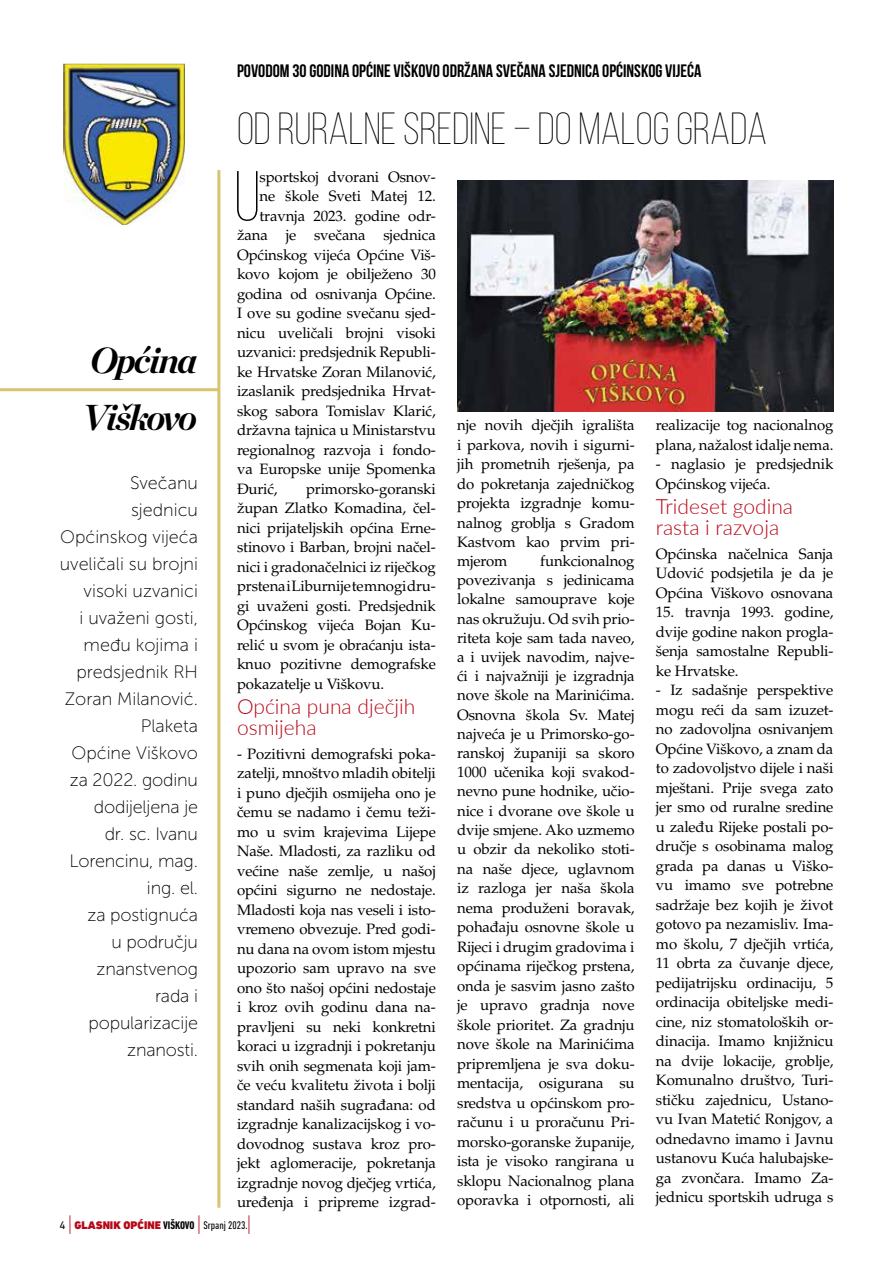
<style>
.page{position:relative;width:893px;height:1263px;background:#fff}
.page>*{position:absolute;margin:0;border:0;box-sizing:border-box;transform-origin:0 0}
.t1{font:300 70.65px "Bebas Neue";color:#000}
.t2{font:300 45px "Bebas Neue";color:#000}
.t3{font:italic 700 36px/57px "Chronicle Display";letter-spacing:-.05em;color:#000}
.t4{font:300 21px/21px "Lato";color:#b80718}
.t5{font:18px/27px "Museo Sans 100";color:#000;text-align:right}
.t6{font:700 18px "Bebas Neue";color:#000}
.t7{font:15px/19.5px "Palatino CE";letter-spacing:-.01em;color:#000;text-align:justify}
.t8{font:900 11.25px "DIN Next LT Pro";color:#b80718}
.s1{font-weight:400;color:#000}
.s2{font-weight:400;font-size:22.5px}
.s3{font-weight:700;font-stretch:condensed;color:#000}
.s4{font-weight:400;font-stretch:condensed;color:#000}
</style>
<div class="page">
<hr style="left:0;top:388px;width:219px;height:3px;background:#d8c36e">
<hr style="left:217px;top:170px;width:3px;height:1038px;background:#d8c36e">
<img style="left:63px;top:64px;width:122px;height:161px">
<img style="left:457px;top:180px;width:376px;height:232px">
<h3 class="t3" style="left:83px;top:329px;width:116px">Općina<br>Viškovo</h3>
<p class="t5" style="left:60px;top:469px;width:140px">Svečanu sjednicu<br>Općinskog vijeća uveličali su brojni visoki uzvanici<br>i uvaženi gosti, među kojima i predsjednik RH<br>Zoran Milanović.<br>Plaketa<br>Općine Viškovo za 2022. godinu dodijeljena je<br>dr. sc. Ivanu<br>Lorencinu, mag. ing. el.<br>za postignuća<br>u području znanstvenog rada i popularizacije znanosti.</p>
<p class="t6" style="left:237px;top:61px;width:466px">POVODOM 30 GODINA OPĆINE VIŠKOVO ODRŽANA SVEČANA SJEDNICA OPĆINSKOG VIJEĆA</p>
<h2 class="t2" style="left:237px;top:105px;width:532px">OD RURALNE SREDINE – DO MALOG GRADA</h2>
<h1 class="t1" style="left:234px;top:159px;width:27px">U</h1>
<p class="t7" style="left:260px;top:167px;width:178px">sportskoj dvorani Osnov-</p>
<p class="t7" style="left:260px;top:186px;width:178px">ne škole Sveti Matej 12.</p>
<p class="t7" style="left:260px;top:206px;width:178px">travnja 2023. godine odr-</p>
<p class="t7" style="left:237px;top:225px;width:200px">žana je svečana sjednica</p>
<p class="t7" style="left:237px;top:245px;width:200px">Općinskog vijeća Općine Viš-</p>
<p class="t7" style="left:237px;top:264px;width:200px">kovo kojom je obilježeno 30</p>
<p class="t7" style="left:237px;top:284px;width:200px">godina od osnivanja Općine.</p>
<p class="t7" style="left:237px;top:303px;width:200px">I ove su godine svečanu sjed-</p>
<p class="t7" style="left:237px;top:323px;width:200px">nicu uveličali brojni visoki</p>
<p class="t7" style="left:237px;top:342px;width:200px">uzvanici: predsjednik Republi-</p>
<p class="t7" style="left:237px;top:362px;width:200px">ke Hrvatske Zoran Milanović,</p>
<p class="t7" style="left:237px;top:381px;width:200px">izaslanik predsjednika Hrvat-</p>
<p class="t7" style="left:237px;top:401px;width:200px">skog sabora Tomislav Klarić,</p>
<p class="t7" style="left:237px;top:420px;width:200px">državna tajnica u Ministarstvu</p>
<p class="t7" style="left:237px;top:440px;width:200px">regionalnog razvoja i fondo-</p>
<p class="t7" style="left:237px;top:459px;width:200px">va Europske unije Spomenka</p>
<p class="t7" style="left:237px;top:479px;width:42px">Đurić,</p>
<p class="t7" style="left:237px;top:479px;width:200px;text-indent:69px">primorsko-goranski župan Zlatko Komadina, čel&shy;nici prijateljskih općina Erne&shy;stinovo i Barban, brojni načel&shy;nici i gradonačelnici iz riječkog prstena i Liburnije te mnogi dru&shy;gi uvaženi gosti. Predsjednik Općinskog vijeća Bojan Ku&shy;relić u svom je obraćanju ista&shy;knuo pozitivne demografske pokazatelje u Viškovu.</p>
<h3 class="t4" style="left:237px;top:695px;width:180px">Općina puna dječjih osmijeha</h3>
<p class="t7" style="left:237px;top:744px;width:200px">- Pozitivni demografski poka&shy;zatelji, mnoštvo mladih obitelji i puno dječjih osmijeha ono je čemu se nadamo i čemu teži&shy;mo u svim krajevima Lijepe Naše. Mladosti, za razliku od većine naše zemlje, u našoj općini sigurno ne nedostaje.<br>Mladosti koja nas veseli i isto&shy;vremeno obvezuje. Pred godi&shy;nu dana na ovom istom mjestu upozorio sam upravo na sve ono što našoj općini nedostaje i kroz ovih godinu dana na&shy;pravljeni su neki konkretni koraci u izgradnji i pokretanju svih onih segmenata koji jam&shy;če veću kvalitetu života i bolji standard naših sugrađana: od izgradnje kanalizacijskog i vo&shy;dovodnog sustava kroz pro&shy;jekt aglomeracije, pokretanja izgradnje novog dječjeg vrtića, uređenja i pripreme izgrad-</p>
<p class="t7" style="left:457px;top:416px;width:179px">nje novih dječjih igrališta i parkova, novih i sigurni&shy;jih prometnih rješenja, pa do pokretanja zajedničkog projekta izgradnje komu&shy;nalnog groblja s Gradom Kastvom kao prvim pri&shy;mjerom</p>
<p class="t7" style="left:457px;top:551px;width:179px;text-indent:83px">funkcionalnog povezivanja s jedinicama lokalne samouprave koje nas okružuju. Od svih prio&shy;riteta koje sam tada naveo, a i uvijek navodim, najve&shy;ći i najvažniji je izgradnja nove škole na Marinićima.<br>Osnovna škola Sv. Matej najveća je u Primorsko-go&shy;ranskoj županiji sa skoro 1000 učenika koji svakod&shy;nevno pune hodnike, učio&shy;nice i dvorane ove škole u dvije smjene. Ako uzmemo u obzir da nekoliko stoti&shy;na naše djece, uglavnom iz razloga jer naša škola nema produženi boravak, pohađaju osnovne škole u Rijeci i drugim gradovima i općinama riječkog prstena, onda je sasvim jasno zašto je upravo gradnja nove škole prioritet. Za gradnju nove škole na Marinićima pripremljena je sva doku&shy;mentacija, osigurana su sredstva u općinskom pro&shy;računu i u proračunu Pri&shy;morsko-goranske županije, ista je visoko rangirana u sklopu Nacionalnog plana oporavka i otpornosti, ali</p>
<p class="t7" style="left:656px;top:416px;width:179px">realizacije tog nacionalnog plana, nažalost idalje nema.</p>
<p class="t7" style="left:656px;top:455px;width:179px">- naglasio je predsjednik<br>Općinskog vijeća.</p>
<h3 class="t4" style="left:656px;top:495px;width:139px">Trideset godina rasta i razvoja</h3>
<p class="t7" style="left:656px;top:544px;width:179px">Općinska načelnica Sanja Udović podsjetila je da je Općina Viškovo osnovana</p>
<p class="t7" style="left:656px;top:603px;width:179px">15. travnja 1993. godine, dvije godine nakon progla&shy;šenja samostalne Republi&shy;ke Hrvatske.</p>
<p class="t7" style="left:656px;top:681px;width:179px">- Iz sadašnje perspektive mogu reći da sam izuzet&shy;no zadovoljna osnivanjem Općine Viškovo, a znam da to zadovoljstvo dijele i naši mještani. Prije svega zato jer smo od ruralne sredine u zaleđu Rijeke postali po&shy;dručje s osobinama malog grada pa danas u Viško&shy;vu imamo sve potrebne sadržaje bez kojih je život gotovo pa nezamisliv. Ima&shy;mo školu, 7 dječjih vrtića, 11 obrta za čuvanje djece, pedijatrijsku ordinaciju, 5 ordinacija obiteljske medi&shy;cine, niz stomatoloških or&shy;dinacija. Imamo knjižnicu na dvije lokacije, groblje, Komunalno društvo, Turi&shy;stičku zajednicu, Ustano&shy;vu Ivan Matetić Ronjgov, a odnedavno imamo i Javnu ustanovu Kuća halubajske&shy;ga zvončara. Imamo Za&shy;jednicu sportskih udruga s</p>
<p class="t8" style="left:60px;top:1218px;width:193px"><span class="s1">4</span> <span class="s2">|</span> GLASNIK OPĆINE <span class="s3">VIŠKOVO</span> <span class="s2">|</span> <span class="s4">Srpanj 2023.</span><span class="s2">|</span></p>
</div>
